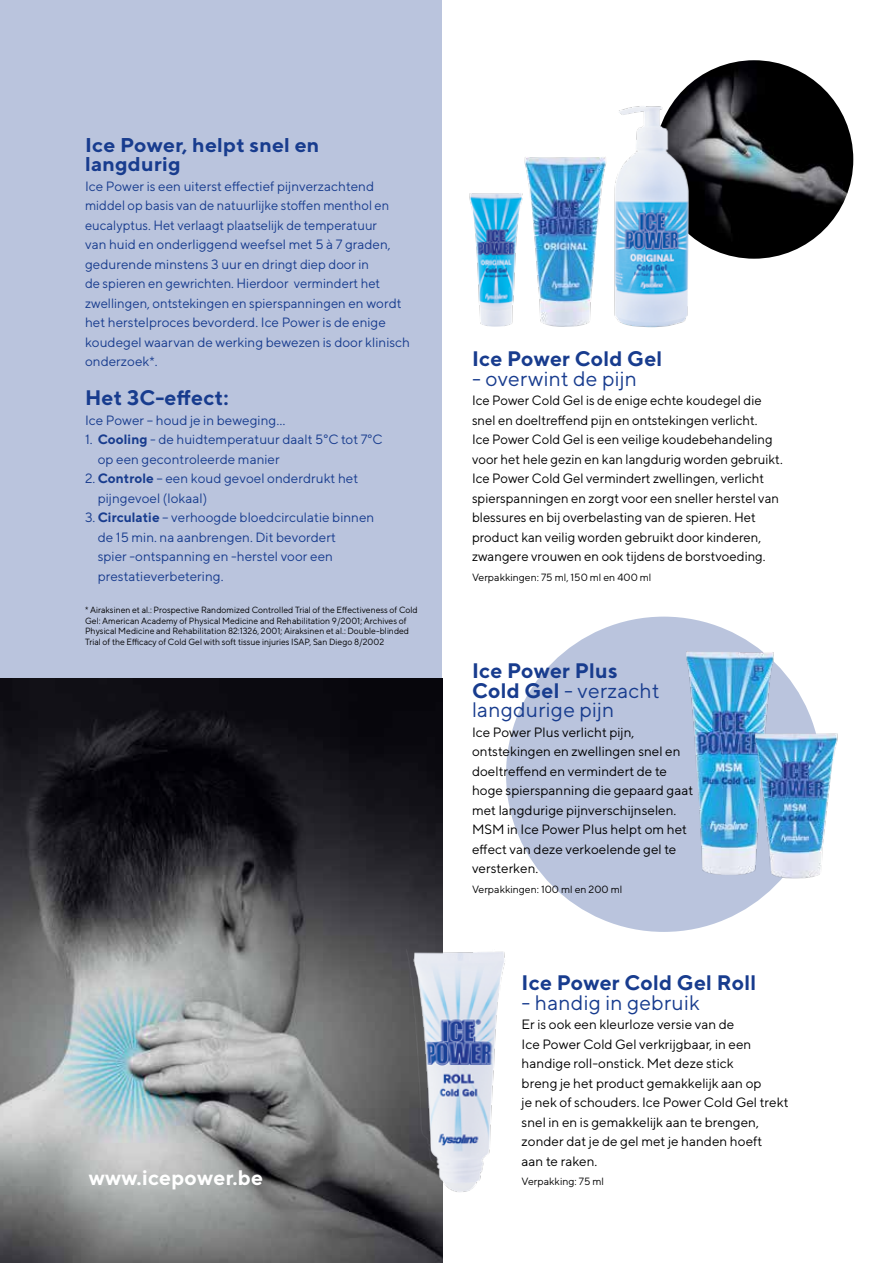
<style>
.page{position:relative;width:893px;height:1263px;background:#fff}
.page>*{position:absolute;margin:0;border:0;box-sizing:border-box;transform-origin:0 0}
.t1{font:21px/19.5px "TT Norms";letter-spacing:.01em;color:#183c8e}
.t2{font:700 21px "TT Norms";letter-spacing:.01em;color:#183c8e}
.t3{font:700 21px "TT Norms";letter-spacing:.01em;color:#fff}
.t4{font:700 19.95px/19.5px "TT Norms";letter-spacing:.01em;color:#183c8e;scale:1.05 1}
.t5{font:13.5px/19.5px "TT Norms";color:#000}
.t6{font:13.5px/19.5px "TT Norms";color:#183c8e}
.t7{font:10.5px "TT Norms";color:#000}
.t8{font:9px/10.5px "TT Norms";color:#000;scale:.96 1}
.s1{font-weight:700}
</style>
<div class="page">
<img style="left:655px;top:60px;width:198px;height:199px;border-radius:99px">
<div style="left:506px;top:617px;width:315px;height:315px;background:#bac4dd;border-radius:50%"></div>
<div style="left:0;top:0;width:442px;height:727px;background:#bac4dd"></div>
<img style="left:0;top:678px;width:442px;height:585px">
<img style="left:619px;top:89px;width:96px;height:239px">
<img style="left:524px;top:156px;width:127px;height:170px">
<img style="left:469px;top:192px;width:61px;height:134px">
<img style="left:686px;top:651px;width:130px;height:224px">
<img style="left:836px;top:103px;width:18px;height:112px">
<img style="left:722px;top:732px;width:116px;height:147px">
<img style="left:337px;top:950px;width:168px;height:243px">
<h2 class="t4" style="left:85px;top:134px;width:225px">Ice Power, helpt snel en langdurig</h2>
<p class="t6" style="left:85px;top:176px;width:327px">Ice Power is een uiterst effectief pijnverzachtend middel op basis van de natuurlijke stoffen menthol en eucalyptus. Het verlaagt plaatselijk de temperatuur<br>van huid en onderliggend weefsel met 5 à 7 graden, gedurende minstens 3 uur en dringt diep door in<br>de spieren en gewrichten. Hierdoor vermindert het zwellingen, ontstekingen en spierspanningen en wordt het herstelproces bevorderd. Ice Power is de enige koudegel waarvan de werking bewezen is door klinisch onderzoek*.</p>
<h1 class="t2" style="left:85px;top:384px;width:145px">Het 3C-effect:</h1>
<p class="t6" style="left:85px;top:410px;width:200px">Ice Power – houd je in beweging…</p>
<p class="t6" style="left:98px;top:429px;width:286px;text-indent:-13px">1. <span class="s1">Cooling</span> - de huidtemperatuur daalt 5°C tot 7°C op een gecontroleerde manier</p>
<p class="t6" style="left:98px;top:468px;width:262px;text-indent:-13px">2. <span class="s1">Controle</span> – een koud gevoel onderdrukt het pijngevoel (lokaal)</p>
<p class="t6" style="left:98px;top:507px;width:278px;text-indent:-13px">3. <span class="s1">Circulatie</span> – verhoogde bloedcirculatie binnen de 15 min. na aanbrengen. Dit bevordert<br>spier -ontspanning en -herstel voor een prestatieverbetering.</p>
<p class="t8" style="left:85px;top:605px;width:348px">* Airaksinen et al.: Prospective Randomized Controlled Trial of the Effectiveness of Cold Gel: American Academy of Physical Medicine and Rehabilitation 9/2001; Archives of Physical Medicine and Rehabilitation 82:1326, 2001; Airaksinen et al.: Double-blinded Trial of the Efficacy of Cold Gel with soft tissue injuries ISAP, San Diego 8/2002</p>
<h1 class="t3" style="left:89px;top:1164px;width:176px">www.icepower.be</h1>
<h1 class="t2" style="left:472px;top:345px;width:192px">Ice Power Cold Gel</h1>
<h1 class="t1" style="left:472px;top:368px;width:166px">- overwint de pijn</h1>
<p class="t5" style="left:472px;top:390px;width:312px">Ice Power Cold Gel is de enige echte koudegel die snel en doeltreffend pijn en ontstekingen verlicht.<br>Ice Power Cold Gel is een veilige koudebehandeling voor het hele gezin en kan langdurig worden gebruikt.<br>Ice Power Cold Gel vermindert zwellingen, verlicht spierspanningen en zorgt voor een sneller herstel van blessures en bij overbelasting van de spieren. Het product kan veilig worden gebruikt door kinderen, zwangere vrouwen en ook tijdens de borstvoeding.</p>
<p class="t7" style="left:472px;top:570px;width:181px">Verpakkingen: 75 ml, 150 ml en 400 ml</p>
<h1 class="t1" style="left:472px;top:660px;width:189px"><span class="s1">Ice Power Plus<br>Cold Gel</span> - verzacht langdurige pijn</h1>
<p class="t5" style="left:472px;top:722px;width:223px">Ice Power Plus verlicht pijn, ontstekingen en zwellingen snel en doeltreffend en vermindert de te hoge spierspanning die gepaard gaat met langdurige pijnverschijnselen.<br>MSM in Ice Power Plus helpt om het effect van deze verkoelende gel te versterken.</p>
<p class="t7" style="left:472px;top:882px;width:152px">Verpakkingen: 100 ml en 200 ml</p>
<h1 class="t2" style="left:522px;top:969px;width:236px">Ice Power Cold Gel Roll</h1>
<h1 class="t1" style="left:522px;top:992px;width:180px">- handig in gebruik</h1>
<p class="t5" style="left:522px;top:1014px;width:268px">Er is ook een kleurloze versie van de<br>Ice Power Cold Gel verkrijgbaar, in een handige roll-onstick. Met deze stick<br>breng je het product gemakkelijk aan op<br>je nek of schouders. Ice Power Cold Gel trekt snel in en is gemakkelijk aan te brengen, zonder dat je de gel met je handen hoeft<br>aan te raken.</p>
<p class="t7" style="left:522px;top:1175px;width:84px">Verpakking: 75 ml</p>
</div>
